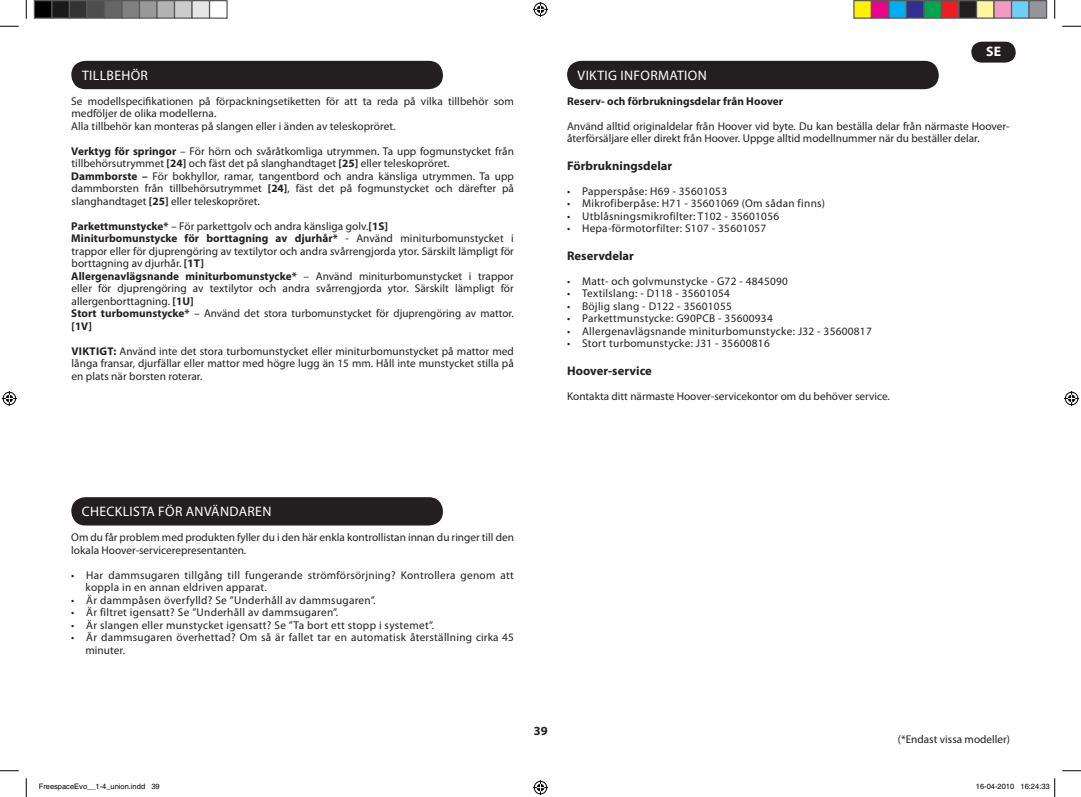
<style>
.page{position:relative;width:1081px;height:797px;background:#fff}
.page>*{position:absolute;margin:0;border:0;box-sizing:border-box;transform-origin:0 0}
.t1{font:13.75px "Myriad Pro";letter-spacing:.025em;color:#fff}
.t2{font:700 13.75px "Myriad Pro";color:#fff}
.t3{font:700 12.5px "Myriad Pro";letter-spacing:.005em;color:#231f20}
.t4{font:11.25px/12.5px "Myriad Pro";letter-spacing:.005em;color:#231f20}
.t5{font:11.25px/12.5px "Myriad Pro";letter-spacing:.025em;color:#231f20}
.t6{font:700 11.25px "Myriad Pro";letter-spacing:.005em;color:#231f20}
.t7{font:7.5px "Helvetica";color:#000}
.s1{font-weight:700}
</style>
<div class="page">
<div style="left:970px;top:42px;width:45px;height:21px;background:#231f20;border-radius:11px"></div>
<div style="left:71px;top:61px;width:372px;height:28px;background:#231f20;border-radius:14px"></div>
<div style="left:71px;top:497px;width:372px;height:28px;background:#231f20;border-radius:14px"></div>
<div style="left:567px;top:61px;width:371px;height:28px;background:#231f20;border-radius:14px"></div>
<svg style="left:0;top:25px;width:19px;height:2px"></svg>
<svg style="left:1062px;top:25px;width:18px;height:2px"></svg>
<svg style="left:0;top:770px;width:19px;height:1px"></svg>
<svg style="left:1062px;top:770px;width:18px;height:1px"></svg>
<svg style="left:25px;top:0;width:2px;height:19px"></svg>
<svg style="left:25px;top:778px;width:2px;height:19px"></svg>
<svg style="left:1054px;top:0;width:1px;height:19px"></svg>
<svg style="left:533px;top:2px;width:15px;height:15px"></svg>
<svg style="left:533px;top:780px;width:15px;height:15px"></svg>
<svg style="left:2px;top:391px;width:15px;height:15px"></svg>
<svg style="left:1064px;top:391px;width:14px;height:15px"></svg>
<div style="left:34px;top:1px;width:18px;height:17px;background:#000"></div>
<div style="left:34px;top:0;width:18px;height:19px;border:1px solid #595959"></div>
<div style="left:52px;top:1px;width:17px;height:17px;background:#1a1a1a"></div>
<div style="left:51px;top:0;width:19px;height:19px;border:1px solid #595959"></div>
<div style="left:69px;top:1px;width:18px;height:17px;background:#333"></div>
<div style="left:69px;top:0;width:19px;height:19px;border:1px solid #595959"></div>
<div style="left:87px;top:1px;width:17px;height:17px;background:#4d4d4d"></div>
<div style="left:86px;top:0;width:19px;height:19px;border:1px solid #595959"></div>
<div style="left:104px;top:1px;width:18px;height:17px;background:#666"></div>
<div style="left:104px;top:0;width:18px;height:19px;border:1px solid #595959"></div>
<div style="left:122px;top:1px;width:17px;height:17px;background:#808080"></div>
<div style="left:121px;top:0;width:19px;height:19px;border:1px solid #595959"></div>
<div style="left:139px;top:1px;width:18px;height:17px;background:#999"></div>
<div style="left:139px;top:0;width:19px;height:19px;border:1px solid #595959"></div>
<div style="left:157px;top:1px;width:17px;height:17px;background:#b3b3b3"></div>
<div style="left:156px;top:0;width:19px;height:19px;border:1px solid #595959"></div>
<div style="left:174px;top:1px;width:18px;height:17px;background:#ccc"></div>
<div style="left:174px;top:0;width:18px;height:19px;border:1px solid #595959"></div>
<div style="left:192px;top:1px;width:17px;height:17px;background:#e6e6e6"></div>
<div style="left:191px;top:0;width:19px;height:19px;border:1px solid #595959"></div>
<div style="left:209px;top:0;width:19px;height:19px;border:1px solid #595959"></div>
<div style="left:853px;top:1px;width:18px;height:17px;background:#fff101"></div>
<div style="left:853px;top:0;width:18px;height:19px;border:1px solid #595959"></div>
<div style="left:871px;top:1px;width:17px;height:17px;background:#ed028c"></div>
<div style="left:870px;top:0;width:19px;height:19px;border:1px solid #595959"></div>
<div style="left:888px;top:1px;width:18px;height:17px;background:#00aeef"></div>
<div style="left:888px;top:0;width:18px;height:19px;border:1px solid #595959"></div>
<div style="left:906px;top:1px;width:17px;height:17px;background:#2e3092"></div>
<div style="left:905px;top:0;width:19px;height:19px;border:1px solid #595959"></div>
<div style="left:923px;top:1px;width:18px;height:17px;background:#00a54f"></div>
<div style="left:923px;top:0;width:18px;height:19px;border:1px solid #595959"></div>
<div style="left:941px;top:1px;width:17px;height:17px;background:#ee1d23"></div>
<div style="left:940px;top:0;width:19px;height:19px;border:1px solid #595959"></div>
<div style="left:958px;top:1px;width:18px;height:17px;background:#231f20"></div>
<div style="left:958px;top:0;width:18px;height:19px;border:1px solid #595959"></div>
<div style="left:976px;top:1px;width:17px;height:17px;background:#fff79a"></div>
<div style="left:975px;top:0;width:19px;height:19px;border:1px solid #595959"></div>
<div style="left:993px;top:1px;width:18px;height:17px;background:#f499c2"></div>
<div style="left:993px;top:0;width:18px;height:19px;border:1px solid #595959"></div>
<div style="left:1011px;top:1px;width:17px;height:17px;background:#6bcff6"></div>
<div style="left:1010px;top:0;width:19px;height:19px;border:1px solid #595959"></div>
<div style="left:1028px;top:1px;width:18px;height:17px;background:#939598"></div>
<div style="left:1028px;top:0;width:18px;height:19px;border:1px solid #595959"></div>
<svg style="left:1054px;top:778px;width:1px;height:19px"></svg>
<p class="t1" style="left:82px;top:67px;width:67px">TILLBEHÖR</p>
<p class="t4" style="left:71px;top:94px;width:444px">Se modellspecifikationen på förpackningsetiketten för att ta reda på vilka tillbehör som medföljer de olika modellerna.<br>Alla tillbehör kan monteras på slangen eller i änden av teleskopröret.</p>
<p class="t4" style="left:71px;top:144px;width:444px"><span class="s1">Verktyg för springor</span> – För hörn och svåråtkomliga utrymmen. Ta upp fogmunstycket från tillbehörsutrymmet <span class="s1">[24]</span> och fäst det på slanghandtaget <span class="s1">[25]</span> eller teleskopröret.<br><span class="s1">Dammborste –</span> För bokhyllor, ramar, tangentbord och andra känsliga utrymmen. Ta upp dammborsten från tillbehörsutrymmet <span class="s1">[24]</span>, fäst det på fogmunstycket och därefter på slanghandtaget <span class="s1">[25]</span> eller teleskopröret.</p>
<p class="t4" style="left:71px;top:219px;width:444px"><span class="s1">Parkettmunstycke*</span> – För parkettgolv och andra känsliga golv.<span class="s1">[1S]<br>Miniturbomunstycke för borttagning av djurhår*</span> - Använd miniturbomunstycket i trappor eller för djuprengöring av textilytor och andra svårrengjorda ytor. Särskilt lämpligt för borttagning av djurhår. <span class="s1">[1T]<br>Allergenavlägsnande miniturbomunstycke*</span> – Använd miniturbomunstycket i trappor eller för djuprengöring av textilytor och andra svårrengjorda ytor. Särskilt lämpligt för allergenborttagning. <span class="s1">[1U]<br>Stort turbomunstycke*</span> – Använd det stora turbomunstycket för djuprengöring av mattor. <span class="s1">[1V]</span></p>
<p class="t4" style="left:71px;top:344px;width:444px;text-align:justify"><span class="s1">VIKTIGT:</span> Använd inte det stora turbomunstycket eller miniturbomunstycket på mattor med långa fransar, djurfällar eller mattor med högre lugg än 15 mm. Håll inte munstycket stilla på en plats när borsten roterar.</p>
<p class="t2" style="left:985px;top:42px;width:16px">SE</p>
<p class="t1" style="left:577px;top:67px;width:15px">Viktig</p>
<p class="t1" style="left:620px;top:67px;width:30px">in formation</p>
<p class="t6" style="left:567px;top:94px;width:217px">Reserv- och förbrukningsdelar från Hoover</p>
<p class="t4" style="left:567px;top:119px;width:444px">Använd alltid originaldelar från Hoover vid byte. Du kan beställa delar från närmaste Hoover&shy;återförsäljare eller direkt från Hoover. Uppge alltid modellnummer när du beställer delar.</p>
<p class="t3" style="left:567px;top:157px;width:107px">Förbrukningsdelar</p>
<p class="t5" style="left:567px;top:184px;width:161px">• Papperspåse: H69 - 35601053</p>
<p class="t5" style="left:567px;top:197px;width:259px">• Mikrofiberpåse: H71 - 35601069 (Om sådan finns)</p>
<p class="t5" style="left:567px;top:209px;width:213px">• Utblåsningsmikrofilter: T102 - 35601056</p>
<p class="t5" style="left:567px;top:222px;width:201px">• Hepa-förmotorfilter: S107 - 35601057</p>
<p class="t3" style="left:567px;top:247px;width:68px">Reservdelar</p>
<p class="t5" style="left:567px;top:274px;width:222px">• Matt- och golvmunstycke - G72 - 4845090</p>
<p class="t5" style="left:567px;top:287px;width:164px">• Textilslang: - D118 - 35601054</p>
<p class="t5" style="left:567px;top:299px;width:166px">• Böjlig slang - D122 - 35601055</p>
<p class="t5" style="left:567px;top:312px;width:207px">• Parkettmunstycke: G90PCB - 35600934</p>
<p class="t5" style="left:567px;top:324px;width:306px">• Allergenavlägsnande miniturbomunstycke: J32 - 35600817</p>
<p class="t5" style="left:567px;top:337px;width:204px">• Stort turbomunstycke: J31 - 35600816</p>
<p class="t3" style="left:567px;top:362px;width:86px">Hoover-service</p>
<p class="t4" style="left:567px;top:389px;width:324px">Kontakta ditt närmaste Hoover-servicekontor om du behöver service.</p>
<p class="t1" style="left:82px;top:503px;width:17px">Checklista</p>
<p class="t1" style="left:158px;top:503px;width:37px">för användaren</p>
<p class="t4" style="left:71px;top:531px;width:444px">Om du får problem med produkten fyller du i den här enkla kontrollistan innan du ringer till den lokala Hoover-servicerepresentanten.</p>
<p class="t5" style="left:85px;top:568px;width:430px;text-indent:-14px">• Har dammsugaren tillgång till fungerande strömförsörjning? Kontrollera genom att koppla in en annan eldriven apparat.</p>
<p class="t5" style="left:71px;top:593px;width:306px">• Är dammpåsen överfylld? Se ”Underhåll av dammsugaren”.</p>
<p class="t5" style="left:71px;top:606px;width:268px">• Är filtret igensatt? Se ”Underhåll av dammsugaren”.</p>
<p class="t5" style="left:71px;top:618px;width:364px">• Är slangen eller munstycket igensatt? Se ”Ta bort ett stopp i systemet”.</p>
<p class="t5" style="left:85px;top:631px;width:430px;text-indent:-14px">• Är dammsugaren överhettad? Om så är fallet tar en automatisk återställning cirka 45 minuter.</p>
<p class="t3" style="left:533px;top:722px;width:15px">39</p>
<p class="t4" style="left:897px;top:732px;width:114px">(*Endast vissa modeller)</p>
<p class="t7" style="left:39px;top:782px;width:122px">FreespaceEvo__1-4_union.indd 39</p>
<p class="t7" style="left:975px;top:782px;width:75px">16-04-2010 16:24:33</p>
</div>
